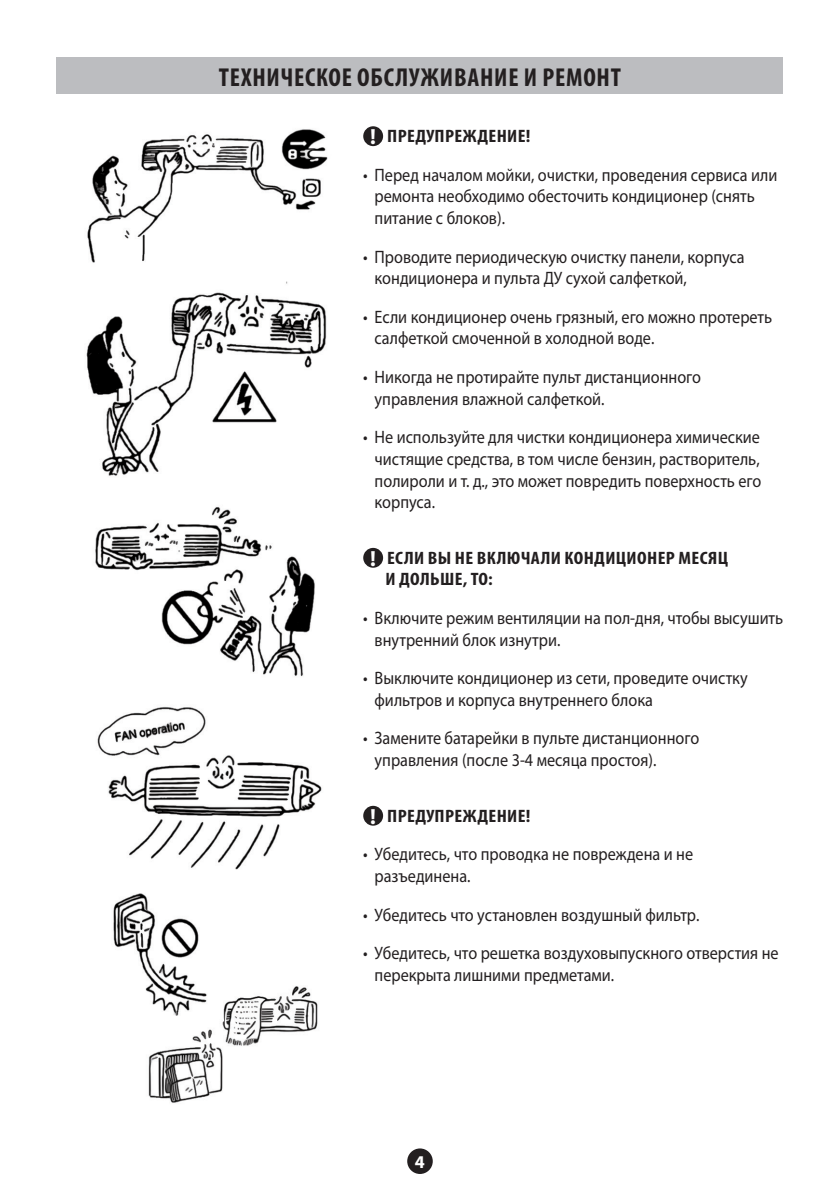
<style>
.page{position:relative;width:840px;height:1191px;background:#fff}
.page>*{position:absolute;margin:0;border:0;box-sizing:border-box;transform-origin:0 0}
.t1{font:700 condensed 26px "Myriad Pro";letter-spacing:.03em;color:#231f20}
.t2{font:18px/21.6px "Myriad Pro";color:#231f20;scale:.9 1}
.t3{font:700 condensed 18px "Myriad Pro";letter-spacing:.02em;color:#231f20;scale:1.1 1}
.t4{font:700 18px "Myriad Pro";color:#fff}
.s1{font-stretch:normal;font-size:22px;color:#fff}
</style>
<div class="page">
<div style="left:407px;top:1148px;width:25px;height:26px;background:#231f20;border-radius:50%"></div>
<div style="left:57px;top:57px;width:725px;height:37px;background:#bcbdc0"></div>
<div style="left:363px;top:126px;width:20px;height:20px;background:#231f20;border-radius:50%"></div>
<div style="left:363px;top:548px;width:20px;height:20px;background:#231f20;border-radius:50%"></div>
<div style="left:363px;top:806px;width:20px;height:19px;background:#231f20;border-radius:50%"></div>
<img style="left:86px;top:129px;width:242px;height:974px">
<h1 class="t1" style="left:219px;top:61px;width:403px">ТЕХНИЧЕСКОЕ ОБСЛУЖИВАНИЕ И РЕМОНТ</h1>
<p class="t3" style="left:370px;top:125px;width:69px"><span class="s1">!</span> Предупреждение</p>
<p class="t3" style="left:525px;top:125px;width:6px">!</p>
<p class="t2" style="left:374px;top:164px;width:448px;text-indent:-11px">• Перед началом мойки, очистки, проведения сервиса или ремонта необходимо обесточить кондиционер (снять питание с блоков).</p>
<p class="t2" style="left:374px;top:245px;width:412px;text-indent:-11px">• Проводите периодическую очистку панели, корпуса кондиционера и пульта ДУ сухой салфеткой,</p>
<p class="t2" style="left:374px;top:306px;width:443px;text-indent:-11px">• Если кондиционер очень грязный, его можно протереть салфеткой смоченной в холодной воде.</p>
<p class="t2" style="left:374px;top:366px;width:364px;text-indent:-11px">• Никогда не протирайте пульт дистанционного управления влажной салфеткой.</p>
<p class="t2" style="left:374px;top:426px;width:431px;text-align:justify;text-indent:-11px">• Не используйте для чистки кондиционера химические чистящие средства, в том числе бензин, растворитель, полироли и т. д., это может повредить поверхность его корпуса.</p>
<p class="t3" style="left:370px;top:546px;width:180px"><span class="s1">!</span> Если Вы не включали кондиционер</p>
<p class="t3" style="left:678px;top:546px;width:45px">месяц</p>
<p class="t3" style="left:385px;top:568px;width:99px">идольше, то:</p>
<p class="t2" style="left:374px;top:607px;width:455px;text-indent:-11px">• Включите режим вентиляции на пол-дня, чтобы высушить внутренний блок изнутри.</p>
<p class="t2" style="left:374px;top:667px;width:416px;text-indent:-11px">• Выключите кондиционер из сети, проведите очистку фильтров и корпуса внутреннего блока</p>
<p class="t2" style="left:374px;top:727px;width:362px;text-indent:-11px">• Замените батарейки в пульте дистанционного управления (после 3-4 месяца простоя).</p>
<p class="t3" style="left:370px;top:804px;width:69px"><span class="s1">!</span> Предупреждение</p>
<p class="t3" style="left:525px;top:804px;width:6px">!</p>
<p class="t2" style="left:374px;top:843px;width:355px;text-indent:-11px">• Убедитесь, что проводка не повреждена и не разъединена.</p>
<p class="t2" style="left:363px;top:903px;width:375px">• Убедитесь что установлен воздушный фильтр.</p>
<p class="t2" style="left:374px;top:942px;width:450px;text-indent:-11px">• Убедитесь, что решетка воздуховыпускного отверстия не перекрыта лишними предметами.</p>
<p class="t4" style="left:415px;top:1150px;width:11px">4</p>
</div>
